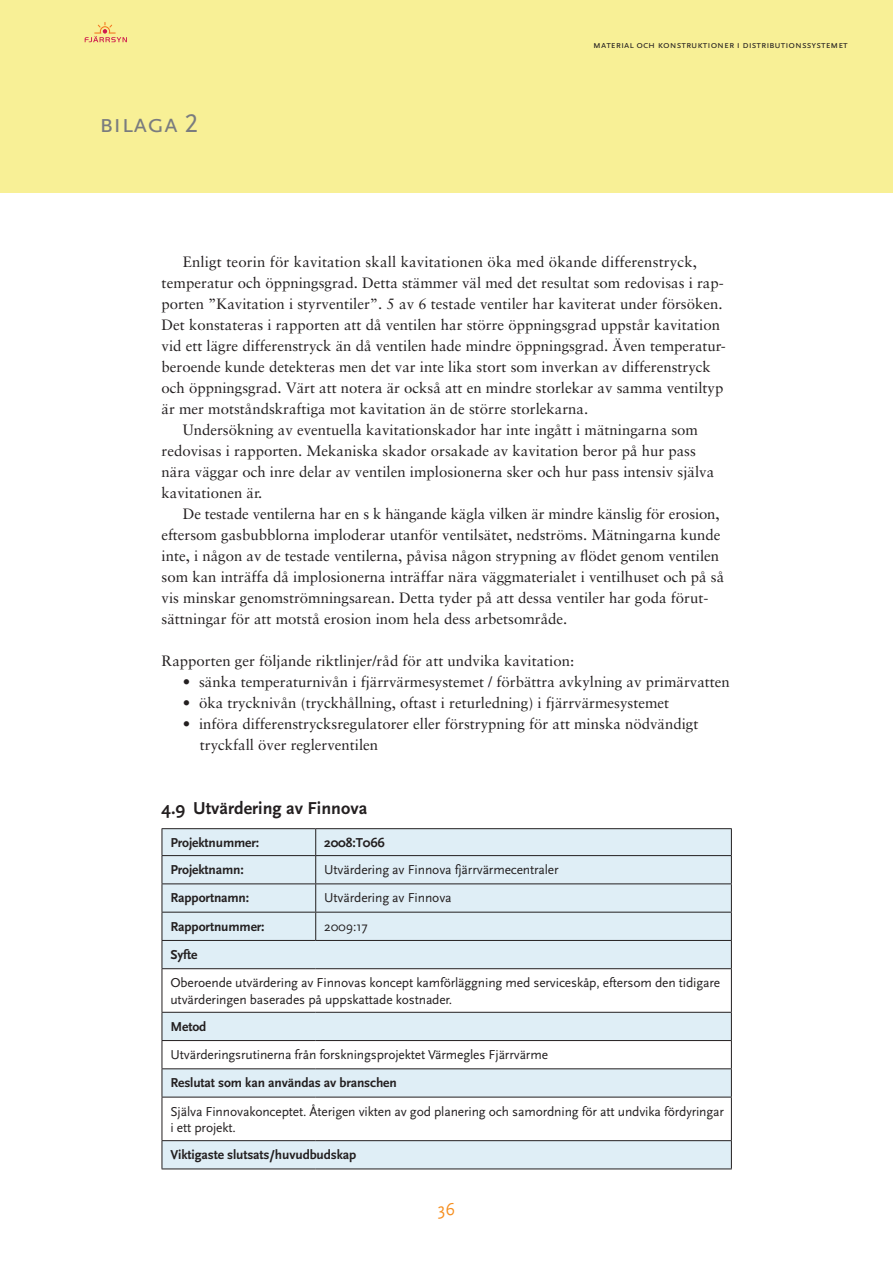
<style>
.page{position:relative;width:893px;height:1263px;background:#fff}
.page>*{position:absolute;margin:0;border:0;box-sizing:border-box;transform-origin:0 0}
.t1{font:27px "Scala Sans Caps";color:#7a7c7f}
.t2{font:700 18px "Scala Sans";color:#231f20}
.t3{font:18px "Scala Sans";color:#f68e1e}
.t4{font:15px/21px "Sabon";color:#231f20}
.t5{font:13.5px/16.5px "Scala Sans";letter-spacing:-.01em;color:#231f20}
.t6{font:700 13.5px "Scala Sans";letter-spacing:-.01em;color:#231f20}
.t7{font:10.2px "Scala Sans Caps";color:#231f20}
</style>
<div class="page">
<div style="left:0;top:0;width:893px;height:193px;background:#f8f096"></div>
<svg style="left:85px;top:22px;width:42px;height:20px"></svg>
<svg style="left:163px;top:829px;width:568px;height:339px;fill:#dfeef6"></svg>
<hr style="left:162px;top:828px;width:154px;height:1px;background:#231f20">
<hr style="left:316px;top:828px;width:416px;height:1px;background:#231f20">
<hr style="left:162px;top:855px;width:154px;height:1px;background:#231f20">
<hr style="left:316px;top:855px;width:416px;height:1px;background:#231f20">
<hr style="left:162px;top:883px;width:154px;height:1px;background:#231f20">
<hr style="left:316px;top:883px;width:416px;height:1px;background:#231f20">
<hr style="left:162px;top:912px;width:154px;height:1px;background:#231f20">
<hr style="left:316px;top:912px;width:416px;height:1px;background:#231f20">
<svg style="left:315px;top:829px;width:1px;height:111px"></svg>
<hr style="left:162px;top:940px;width:154px;height:1px;background:#231f20">
<svg style="left:162px;top:829px;width:1px;height:139px"></svg>
<hr style="left:316px;top:940px;width:416px;height:1px;background:#231f20">
<svg style="left:731px;top:829px;width:1px;height:139px"></svg>
<hr style="left:162px;top:968px;width:154px;height:1px;background:#231f20">
<hr style="left:162px;top:969px;width:1px;height:43px;background:#231f20">
<hr style="left:316px;top:968px;width:416px;height:1px;background:#231f20">
<hr style="left:731px;top:969px;width:1px;height:43px;background:#231f20">
<hr style="left:162px;top:1012px;width:154px;height:1px;background:#231f20">
<hr style="left:316px;top:1012px;width:416px;height:1px;background:#231f20">
<hr style="left:162px;top:1040px;width:154px;height:1px;background:#231f20">
<hr style="left:316px;top:1040px;width:416px;height:1px;background:#231f20">
<hr style="left:162px;top:1068px;width:154px;height:1px;background:#231f20">
<svg style="left:162px;top:1013px;width:1px;height:84px"></svg>
<hr style="left:316px;top:1068px;width:416px;height:1px;background:#231f20">
<svg style="left:731px;top:1013px;width:1px;height:84px"></svg>
<hr style="left:162px;top:1097px;width:154px;height:1px;background:#231f20">
<hr style="left:162px;top:1097px;width:1px;height:43px;background:#231f20">
<hr style="left:316px;top:1097px;width:416px;height:1px;background:#231f20">
<hr style="left:731px;top:1097px;width:1px;height:43px;background:#231f20">
<hr style="left:162px;top:1140px;width:154px;height:1px;background:#231f20">
<svg style="left:162px;top:1141px;width:1px;height:27px"></svg>
<hr style="left:316px;top:1140px;width:416px;height:1px;background:#231f20">
<svg style="left:731px;top:1141px;width:1px;height:27px"></svg>
<hr style="left:162px;top:1168px;width:154px;height:1px;background:#231f20">
<hr style="left:316px;top:1168px;width:416px;height:1px;background:#231f20">
<h1 class="t1" style="left:100px;top:109px;width:100px">bilaga 2</h1>
<p class="t7" style="left:593px;top:39px;width:256px">material och konstruktioner i distributionssystemet</p>
<p class="t4" style="left:183px;top:251px;width:516px">Enligt teorin för kavitation skall kavitationen öka med ökande differenstryck,</p>
<p class="t4" style="left:162px;top:272px;width:564px">temperatur och öppningsgrad. Detta stämmer väl med det resultat som redovisas i rap-</p>
<p class="t4" style="left:162px;top:293px;width:562px">porten ”Kavitation i styrventiler”. 5 av 6 testade ventiler har kaviterat under försöken.</p>
<p class="t4" style="left:162px;top:314px;width:560px">Det konstateras i rapporten att då ventilen har större öppningsgrad uppstår kavitation</p>
<p class="t4" style="left:162px;top:335px;width:566px">vid ett lägre differenstryck än då ventilen hade mindre öppningsgrad. Även temperatur-</p>
<p class="t4" style="left:162px;top:356px;width:551px">beroende kunde detekteras men det var inte lika stort som inverkan av differenstryck</p>
<p class="t4" style="left:162px;top:377px;width:563px">och öppningsgrad. Värt att notera är också att en mindre storlekar av samma ventiltyp</p>
<p class="t4" style="left:162px;top:398px;width:428px">är mer motståndskraftiga mot kavitation än de större storlekarna.</p>
<p class="t4" style="left:183px;top:419px;width:517px">Undersökning av eventuella kavitationskador har inte ingått i mätningarna som</p>
<p class="t4" style="left:162px;top:440px;width:536px">redovisas i rapporten. Mekaniska skador orsakade av kavitation beror på hur pass</p>
<p class="t4" style="left:162px;top:461px;width:554px">nära väggar och inre delar av ventilen implosionerna sker och hur pass intensiv själva</p>
<p class="t4" style="left:162px;top:482px;width:102px">kavitationen är.</p>
<p class="t4" style="left:183px;top:503px;width:538px">De testade ventilerna har en s k hängande kägla vilken är mindre känslig för erosion,</p>
<p class="t4" style="left:162px;top:524px;width:560px">eftersom gasbubblorna imploderar utanför ventilsätet, nedströms. Mätningarna kunde</p>
<p class="t4" style="left:162px;top:545px;width:559px">inte, i någon av de testade ventilerna, påvisa någon strypning av flödet genom ventilen</p>
<p class="t4" style="left:162px;top:566px;width:564px">som kan inträffa då implosionerna inträffar nära väggmaterialet i ventilhuset och på så</p>
<p class="t4" style="left:162px;top:587px;width:548px">vis minskar genomströmningsarean. Detta tyder på att dessa ventiler har goda förut-</p>
<p class="t4" style="left:162px;top:608px;width:407px">sättningar för att motstå erosion inom hela dess arbetsområde.</p>
<p class="t4" style="left:162px;top:650px;width:414px">Rapporten ger följande riktlinjer/råd för att undvika kavitation:</p>
<p class="t4" style="left:183px;top:671px;width:549px">• sänka temperaturnivån i fjärrvärmesystemet / förbättra avkylning av primärvatten</p>
<p class="t4" style="left:183px;top:692px;width:488px">• öka trycknivån (tryckhållning, oftast i returledning) i fjärrvärmesystemet</p>
<p class="t4" style="left:200px;top:713px;width:500px;text-indent:-17px">• införa differenstrycksregulatorer eller förstrypning för att minska nödvändigt tryckfall över reglerventilen</p>
<p class="t2" style="left:162px;top:798px;width:207px">4.9 Utvärdering av Finnova</p>
<p class="t6" style="left:170px;top:835px;width:90px">Projektnummer:</p>
<p class="t6" style="left:324px;top:835px;width:62px">2008:T066</p>
<p class="t6" style="left:170px;top:862px;width:75px">Projektnamn:</p>
<p class="t5" style="left:324px;top:862px;width:236px">Utvärdering av Finnova fjärrvärmecentraler</p>
<p class="t6" style="left:170px;top:891px;width:80px">Rapportnamn:</p>
<p class="t5" style="left:324px;top:890px;width:129px">Utvärdering av Finnova</p>
<p class="t6" style="left:170px;top:919px;width:96px">Rapportnummer:</p>
<p class="t5" style="left:324px;top:918px;width:45px">2009:17</p>
<p class="t6" style="left:170px;top:947px;width:28px">Syfte</p>
<p class="t5" style="left:170px;top:975px;width:551px">Oberoende utvärdering av Finnovas koncept kamförläggning med serviceskåp, eftersom den tidigare utvärderingen baserades på uppskattade kostnader.</p>
<p class="t6" style="left:170px;top:1019px;width:37px">Metod</p>
<p class="t5" style="left:170px;top:1047px;width:379px">Utvärderingsrutinerna från forskningsprojektet Värmegles Fjärrvärme</p>
<p class="t6" style="left:170px;top:1075px;width:228px">Reslutat som kan användas av branschen</p>
<p class="t5" style="left:170px;top:1103px;width:555px">Själva Finnovakonceptet. Återigen vikten av god planering och samordning för att undvika fördyringar i ett projekt.</p>
<p class="t6" style="left:170px;top:1147px;width:188px">Viktigaste slutsats/huvudbudskap</p>
<p class="t3" style="left:438px;top:1199px;width:17px">36</p>
</div>
